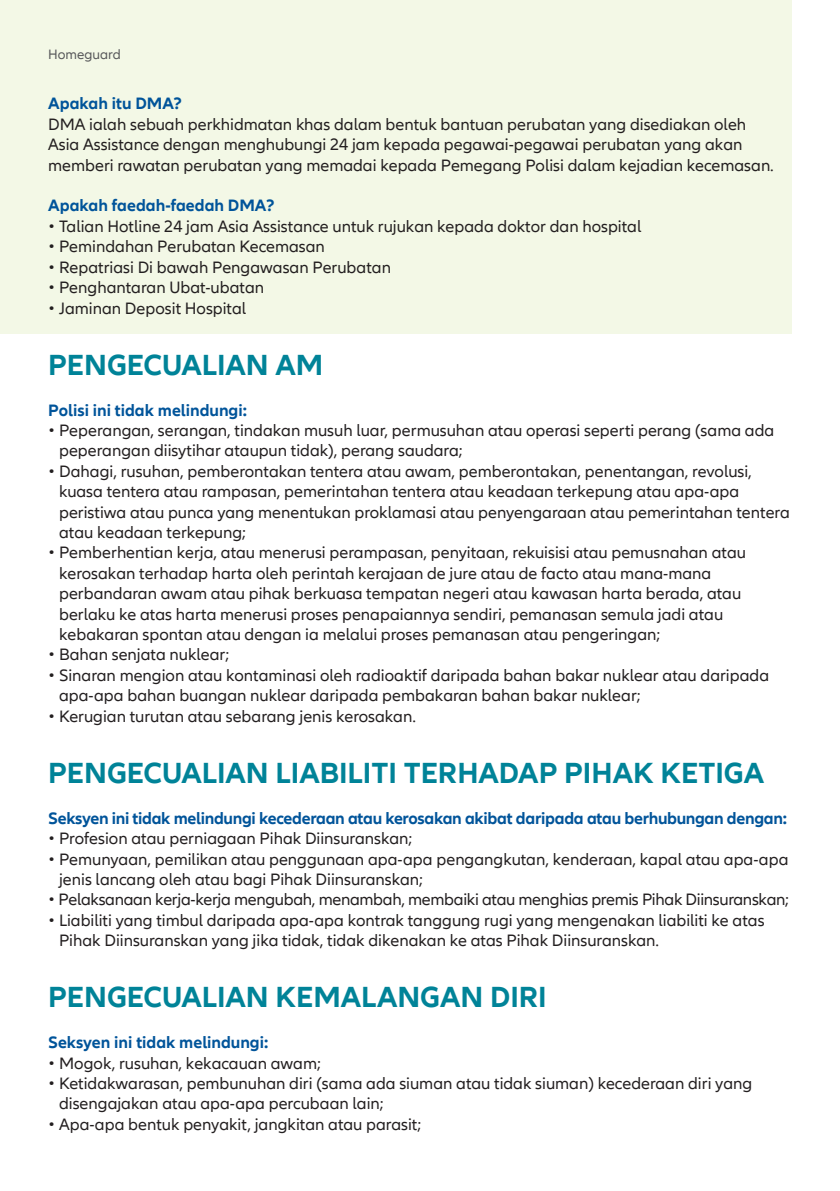
<style>
.page{position:relative;width:840px;height:1191px;background:#fff}
.page>*{position:absolute;margin:0;border:0;box-sizing:border-box;transform-origin:0 0}
.t1{font:700 30px "Allianz Neo";color:#008398}
.t2{font:17px/20.4px "Allianz Neo";color:#231f20}
.t3{font:700 17px "Allianz Neo";letter-spacing:-.015em;color:#00549a}
.t4{font:17px "Allianz Neo";letter-spacing:-.02em;color:#231f20}
.t5{font:14px "Allianz Neo";color:#58595b}
</style>
<div class="page">
<div style="left:0;top:0;width:791px;height:334px;background:#f3f8e6"></div>
<p class="t5" style="left:48px;top:46px;width:74px">Homeguard</p>
<p class="t3" style="left:48px;top:94px;width:135px">Apakah itu DMA?</p>
<p class="t2" style="left:48px;top:114px;width:726px">DMA ialah sebuah perkhidmatan khas dalam bentuk bantuan perubatan yang disediakan oleh<br>Asia Assistance dengan menghubungi 24 jam kepada pegawai-pegawai perubatan yang akan memberi rawatan perubatan yang memadai kepada Pemegang Polisi dalam kejadian kecemasan.</p>
<p class="t3" style="left:48px;top:196px;width:228px">Apakah faedah-faedah DMA?</p>
<p class="t2" style="left:48px;top:216px;width:594px">• Talian Hotline 24 jam Asia Assistance untuk rujukan kepada doktor dan hospital</p>
<p class="t2" style="left:48px;top:237px;width:278px">• Pemindahan Perubatan Kecemasan</p>
<p class="t2" style="left:48px;top:257px;width:344px">• Repatriasi Di bawah Pengawasan Perubatan</p>
<p class="t2" style="left:48px;top:278px;width:217px">• Penghantaran Ubat-ubatan</p>
<p class="t2" style="left:48px;top:298px;width:199px">• Jaminan Deposit Hospital</p>
<h1 class="t1" style="left:48px;top:347px;width:276px">PENGECUALIAN AM</h1>
<p class="t3" style="left:48px;top:400px;width:200px">Polisi ini tidak melindungi:</p>
<p class="t2" style="left:59px;top:420px;width:716px;text-indent:-11px">• Peperangan, serangan, tindakan musuh luar, permusuhan atau operasi seperti perang (sama ada peperangan diisytihar ataupun tidak), perang saudara;</p>
<p class="t2" style="left:59px;top:461px;width:731px;text-indent:-11px">• Dahagi, rusuhan, pemberontakan tentera atau awam, pemberontakan, penentangan, revolusi, kuasa tentera atau rampasan, pemerintahan tentera atau keadaan terkepung atau apa-apa peristiwa atau punca yang menentukan proklamasi atau penyengaraan atau pemerintahan tentera atau keadaan terkepung;</p>
<p class="t2" style="left:59px;top:543px;width:688px;text-indent:-11px">• Pemberhentian kerja, atau menerusi perampasan, penyitaan, rekuisisi atau pemusnahan atau kerosakan terhadap harta oleh perintah kerajaan de jure atau de facto atau mana-mana perbandaran awam atau pihak berkuasa tempatan negeri atau kawasan harta berada, atau berlaku ke atas harta menerusi proses penapaiannya sendiri, pemanasan semula jadi atau kebakaran spontan atau dengan ia melalui proses pemanasan atau pengeringan;</p>
<p class="t2" style="left:48px;top:645px;width:182px">• Bahan senjata nuklear;</p>
<p class="t2" style="left:59px;top:665px;width:711px;text-indent:-11px">• Sinaran mengion atau kontaminasi oleh radioaktif daripada bahan bakar nuklear atau daripada apa-apa bahan buangan nuklear daripada pembakaran bahan bakar nuklear;</p>
<p class="t2" style="left:48px;top:706px;width:369px">• Kerugian turutan atau sebarang jenis kerosakan.</p>
<h1 class="t1" style="left:48px;top:755px;width:717px">PENGECUALIAN LIABILITI TERHADAP PIHAK KETIGA</h1>
<p class="t3" style="left:48px;top:808px;width:740px">Seksyen ini tidak melindungi kecederaan atau kerosakan akibat daripada atau berhubungan dengan:</p>
<p class="t2" style="left:48px;top:828px;width:365px">• Profesion atau perniagaan Pihak Diinsuranskan;</p>
<p class="t2" style="left:59px;top:849px;width:730px;text-indent:-11px">• Pemunyaan, pemilikan atau penggunaan apa-apa pengangkutan, kenderaan, kapal atau apa-apa jenis lancang oleh atau bagi Pihak Diinsuranskan;</p>
<p class="t4" style="left:48px;top:890px;width:741px">• Pelaksanaan kerja-kerja mengubah, menambah, membaiki atau menghias premis Pihak Diinsuranskan;</p>
<p class="t2" style="left:59px;top:910px;width:706px;text-indent:-11px">• Liabiliti yang timbul daripada apa-apa kontrak tanggung rugi yang mengenakan liabiliti ke atas<br>Pihak Diinsuranskan yang jika tidak, tidak dikenakan ke atas Pihak Diinsuranskan.</p>
<h1 class="t1" style="left:48px;top:980px;width:500px">PENGECUALIAN KEMALANGAN DIRI</h1>
<p class="t3" style="left:48px;top:1032px;width:221px">Seksyen ini tidak melindungi:</p>
<p class="t2" style="left:48px;top:1053px;width:274px">• Mogok, rusuhan, kekacauan awam;</p>
<p class="t2" style="left:59px;top:1073px;width:694px;text-indent:-11px">• Ketidakwarasan, pembunuhan diri (sama ada siuman atau tidak siuman) kecederaan diri yang disengajakan atau apa-apa percubaan lain;</p>
<p class="t2" style="left:48px;top:1114px;width:374px">• Apa-apa bentuk penyakit, jangkitan atau parasit;</p>
</div>
